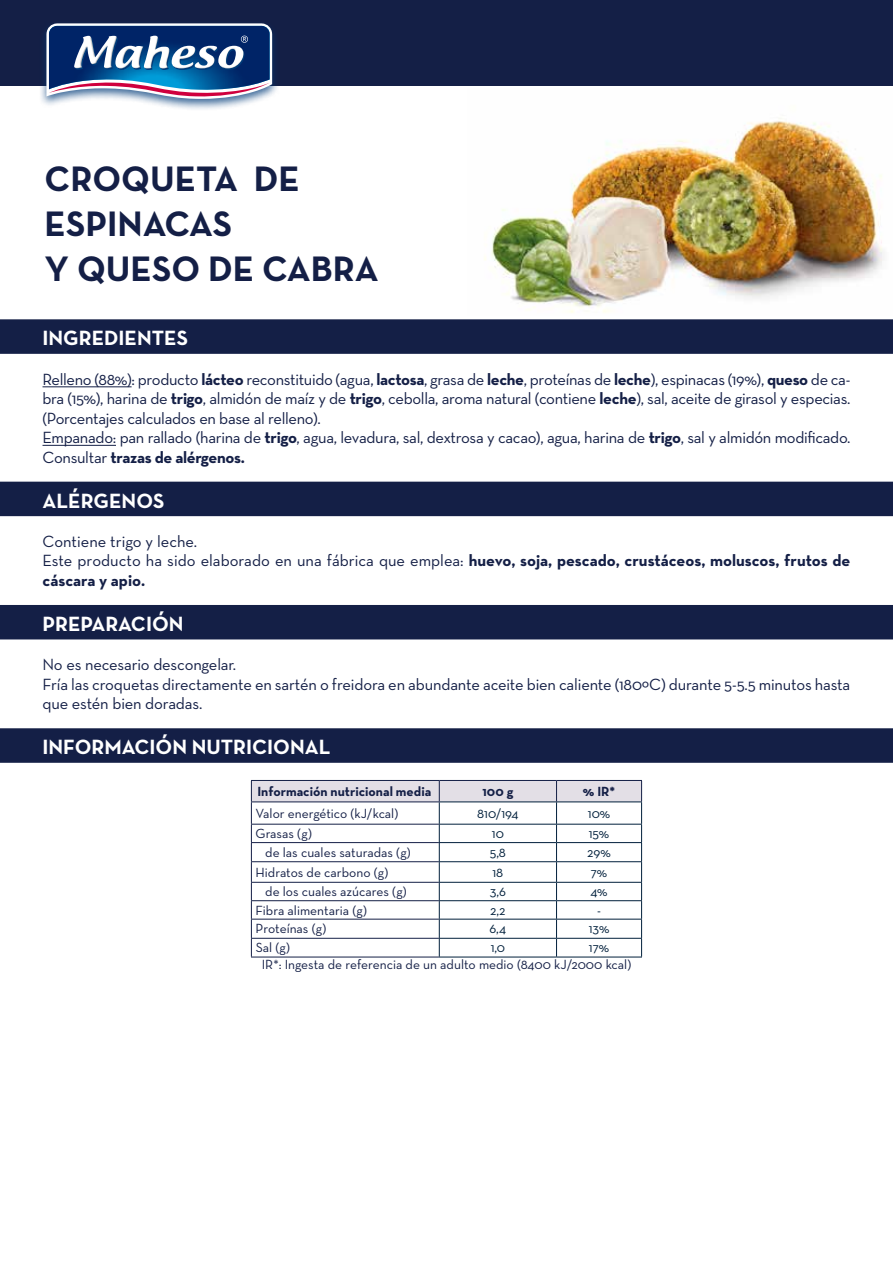
<style>
.page{position:relative;width:893px;height:1263px;background:#fff}
.page>*{position:absolute;margin:0;border:0;box-sizing:border-box;transform-origin:0 0}
.t1{font:700 36px/45px "Neutra Text";color:#141f46}
.t2{font:700 21px "Neutra Text";color:#fff}
.t3{font:16.5px/19.5px "Neutra Text";letter-spacing:-.02em;color:#141f46}
.t4{font:16.5px/19.5px "Neutra Text";color:#141f46}
.t5{font:13.5px "Neutra Text";color:#141f46}
.t6{font:13.5px "Neutra Text";color:#001f3b}
.t7{font:700 13.5px "Neutra Text";color:#141f46}
.s1{font-weight:700}
</style>
<div class="page">
<img style="left:484px;top:118px;width:400px;height:195px">
<div style="left:0;top:319px;width:893px;height:35px;background:#141f46"></div>
<hr style="left:43px;top:387px;width:89px;height:1px;background:#141f46">
<hr style="left:43px;top:445px;width:73px;height:1px;background:#141f46">
<div style="left:0;top:482px;width:893px;height:34px;background:#141f46"></div>
<div style="left:0;top:605px;width:893px;height:34px;background:#141f46"></div>
<div style="left:0;top:728px;width:893px;height:35px;background:#141f46"></div>
<hr style="left:439px;top:957px;width:117px;height:1px;background:#001f3b">
<hr style="left:556px;top:957px;width:86px;height:1px;background:#001f3b">
<svg style="left:251px;top:780px;width:391px;height:177px"></svg>
<hr style="left:251px;top:801px;width:189px;height:1px;background:#141f46">
<hr style="left:251px;top:824px;width:188px;height:1px;background:#141f46">
<hr style="left:251px;top:842px;width:188px;height:1px;background:#141f46">
<hr style="left:251px;top:861px;width:188px;height:1px;background:#141f46">
<hr style="left:251px;top:882px;width:188px;height:1px;background:#141f46">
<hr style="left:251px;top:900px;width:188px;height:1px;background:#141f46">
<hr style="left:251px;top:919px;width:188px;height:1px;background:#141f46">
<hr style="left:251px;top:938px;width:188px;height:1px;background:#141f46">
<hr style="left:251px;top:957px;width:188px;height:1px;background:#141f46">
<div style="left:0;top:0;width:893px;height:85px;background:#141f46"></div>
<div style="left:39px;top:20px;width:241px;height:91px;background:#003b79;opacity:.75"></div>
<svg style="left:46px;top:23px;width:226px;height:76px;background:#4a6898"></svg>
<img style="left:74px;top:36px;width:170px;height:32px">
<h1 class="t1" style="left:45px;top:155px;width:336px">CROQUETA DE<br>ESPINACAS<br>Y QUESO DE CABRA</h1>
<p class="t2" style="left:43px;top:325px;width:147px">INGREDIENTES</p>
<p class="t3" style="left:43px;top:369px;width:809px">Relleno (88%): producto <span class="s1">lácteo</span> reconstituido (agua, <span class="s1">lactosa</span>, grasa de <span class="s1">leche</span>, proteínas de <span class="s1">leche</span>), espinacas (19%), <span class="s1">queso</span> de ca&shy;bra (15%), harina de <span class="s1">trigo</span>, almidón de maíz y de <span class="s1">trigo</span>, cebolla, aroma natural (contiene <span class="s1">leche</span>), sal, aceite de girasol y especias. (Porcentajes calculados en base al relleno).<br>Empanado: pan rallado (harina de <span class="s1">trigo</span>, agua, levadura, sal, dextrosa y cacao), agua, harina de <span class="s1">trigo</span>, sal y almidón modificado.<br>Consultar <span class="s1">trazas de alérgenos.</span></p>
<p class="t2" style="left:43px;top:487px;width:123px">ALÉRGENOS</p>
<p class="t4" style="left:43px;top:531px;width:809px">Contiene trigo y leche.<br>Este producto ha sido elaborado en una fábrica que emplea: <span class="s1">huevo, soja, pescado, crustáceos, moluscos, frutos de cáscara y apio.</span></p>
<p class="t2" style="left:43px;top:611px;width:143px">PREPARACIÓN</p>
<p class="t3" style="left:43px;top:655px;width:809px">No es necesario descongelar.<br>Fría las croquetas directamente en sartén o freidora en abundante aceite bien caliente (180ºC) durante 5-5.5 minutos hasta que estén bien doradas.</p>
<p class="t2" style="left:43px;top:734px;width:289px">INFORMACIÓN NUTRICIONAL</p>
<p class="t7" style="left:257px;top:783px;width:175px">Información nutricional media</p>
<p class="t7" style="left:482px;top:783px;width:32px">100 g</p>
<p class="t7" style="left:583px;top:783px;width:34px">% IR*</p>
<p class="t5" style="left:256px;top:805px;width:144px">Valor energético (kJ/kcal)</p>
<p class="t6" style="left:477px;top:805px;width:43px">810/194</p>
<p class="t6" style="left:588px;top:805px;width:24px">10%</p>
<p class="t5" style="left:256px;top:825px;width:58px">Grasas (g)</p>
<p class="t6" style="left:492px;top:825px;width:14px">10</p>
<p class="t6" style="left:589px;top:825px;width:22px">15%</p>
<p class="t5" style="left:265px;top:844px;width:147px">de las cuales saturadas (g)</p>
<p class="t6" style="left:490px;top:844px;width:18px">5,8</p>
<p class="t6" style="left:587px;top:844px;width:25px">29%</p>
<p class="t5" style="left:256px;top:864px;width:134px">Hidratos de carbono (g)</p>
<p class="t6" style="left:492px;top:864px;width:12px">18</p>
<p class="t6" style="left:591px;top:864px;width:18px">7%</p>
<p class="t5" style="left:265px;top:883px;width:143px">de los cuales azúcares (g)</p>
<p class="t6" style="left:490px;top:883px;width:18px">3,6</p>
<p class="t6" style="left:591px;top:883px;width:18px">4%</p>
<p class="t5" style="left:256px;top:902px;width:113px">Fibra alimentaria (g)</p>
<p class="t6" style="left:490px;top:902px;width:17px">2,2</p>
<p class="t6" style="left:597px;top:902px;width:5px">-</p>
<p class="t5" style="left:256px;top:921px;width:72px">Proteínas (g)</p>
<p class="t6" style="left:490px;top:921px;width:18px">6,4</p>
<p class="t6" style="left:589px;top:921px;width:22px">13%</p>
<p class="t5" style="left:256px;top:940px;width:36px">Sal (g)</p>
<p class="t6" style="left:491px;top:940px;width:16px">1,0</p>
<p class="t6" style="left:589px;top:940px;width:22px">17%</p>
<p class="t5" style="left:262px;top:957px;width:371px">IR*: Ingesta de referencia de un adulto medio (8400 kJ/2000 kcal)</p>
</div>
